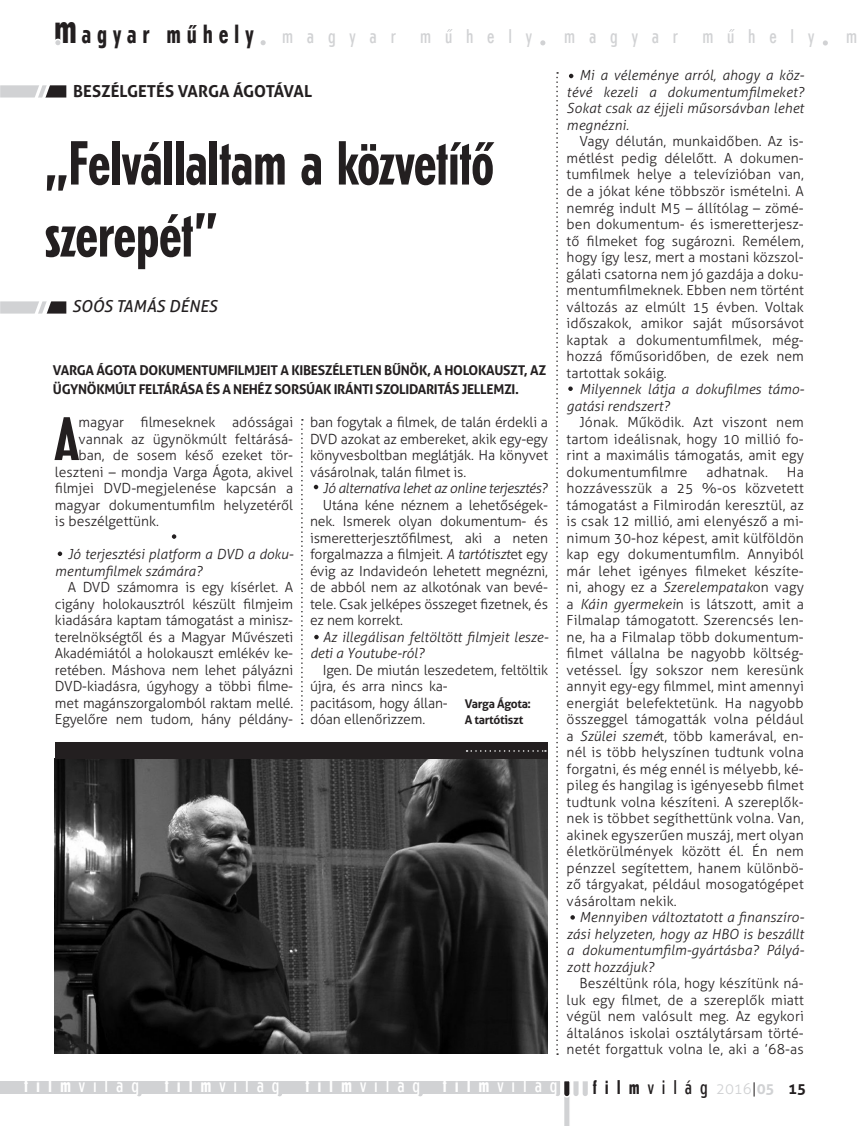
<style>
.page{position:relative;width:867px;height:1126px;background:#fff}
.page>*{position:absolute;margin:0;border:0;box-sizing:border-box;transform-origin:0 0}
.t1{font:700 condensed 61.5px/72px "Erbar LT";letter-spacing:-.015em;color:#231f20}
.új_Filmvilág{font:700 condensed 60.75px "Erbar LT";color:#231f20}
.t2{font:700 condensed 42px "Erbar LT";color:#231f20}
.t3{font:700 condensed 26.1px "Erbar LT";letter-spacing:.22em;color:#231f20}
.t4{font:300 condensed 19.8px "Erbar LT";letter-spacing:.4em;color:#fff}
.t5{font:300 condensed 19.8px "Erbar LT";letter-spacing:.7em;color:#d1d2d4}
.t6{font:300 condensed 19.8px "Erbar LT";letter-spacing:.4em;color:#231f20}
.t7{font:700 16.5px "Aller";color:#231f20}
.t8{font:italic 16.5px "Aller";color:#231f20}
.t9{font:700 15px "Aller";color:#231f20}
.új_Filmvilág-2{font:300 13.95px/16.5px "Aller";color:#231f20;text-align:justify}
.új_Filmvilág-3{font:italic 300 13.95px/16.5px "Aller";color:#231f20}
.új_Filmvilág-4{font:italic 300 13.95px "Aller";letter-spacing:-.025em;color:#231f20}
.t10{font:700 13.5px/19.5px "Aller";letter-spacing:-.025em;color:#231f20}
.t11{font:700 12px/16.5px "Aller";letter-spacing:-.025em;color:#231f20}
.s1{font-style:italic}
.s2{font-weight:700}
.s3{font-family:"Aller";font-stretch:normal;font-size:15px;color:#d1d2d4}
.s4{font-family:"Aller";font-stretch:normal;font-size:15px}
.s5{font-family:"Aller";font-weight:700;font-stretch:normal;font-size:15px;color:#d1d2d4}
</style>
<div class="page">
<svg style="left:418px;top:1093px;width:5px;height:3px"></svg>
<svg style="left:136px;top:1093px;width:6px;height:3px"></svg>
<svg style="left:540px;top:40px;width:5px;height:5px"></svg>
<svg style="left:823px;top:40px;width:5px;height:6px"></svg>
<div style="left:0;top:1081px;width:560px;height:12px;background:#d1d2d4"></div>
<svg style="left:555px;top:1081px;width:33px;height:45px"></svg>
<svg style="left:277px;top:1093px;width:5px;height:3px"></svg>
<div style="left:55px;top:39px;width:6px;height:7px;background:#d1d2d4;border-radius:50%"></div>
<div style="left:54px;top:39px;width:8px;height:8px;border:2px solid #fff;border-radius:50%"></div>
<svg style="left:261px;top:40px;width:5px;height:5px"></svg>
<svg style="left:447px;top:29px;width:6px;height:3px"></svg>
<svg style="left:729px;top:29px;width:6px;height:3px"></svg>
<svg style="left:556px;top:72px;width:2px;height:983px"></svg>
<svg style="left:301px;top:419px;width:2px;height:305px"></svg>
<svg style="left:0;top:85px;width:66px;height:13px"></svg>
<svg style="left:0;top:301px;width:66px;height:13px"></svg>
<img style="left:55px;top:758px;width:493px;height:295px">
<svg style="left:172px;top:534px;width:4px;height:5px"></svg>
<svg style="left:58px;top:551px;width:4px;height:5px"></svg>
<div style="left:55px;top:742px;width:492px;height:17px;background:#231f20"></div>
<svg style="left:467px;top:750px;width:79px;height:2px"></svg>
<svg style="left:314px;top:485px;width:4px;height:4px"></svg>
<svg style="left:314px;top:635px;width:5px;height:4px"></svg>
<svg style="left:569px;top:74px;width:4px;height:4px"></svg>
<svg style="left:568px;top:386px;width:5px;height:5px"></svg>
<svg style="left:570px;top:915px;width:5px;height:4px"></svg>
<h3 class="t2" style="left:54px;top:4px;width:25px">m</h3>
<h3 class="t5" style="left:282px;top:24px;width:115px">magyar</h3>
<h3 class="t5" style="left:420px;top:24px;width:113px">muhely</h3>
<h3 class="t5" style="left:564px;top:24px;width:115px">magyar</h3>
<h3 class="t5" style="left:702px;top:24px;width:113px">muhely</h3>
<h3 class="t5" style="left:846px;top:24px;width:12px">m</h3>
<h3 class="t3" style="left:82px;top:18px;width:174px">agyar műhely</h3>
<p class="t7" style="left:73px;top:81px;width:240px">BESZÉLGETÉS VARGA ÁGOTÁVAL</p>
<p class="t1" style="left:45px;top:127px;width:451px">„Felvállaltam a közvetítő szerepét”</p>
<p class="t8" style="left:72px;top:296px;width:146px">SOÓS TAMÁS DÉNES</p>
<p class="t10" style="left:53px;top:360px;width:495px">VARGA ÁGOTA DOKUMENTUMFILMJEIT A KIBESZÉLETLEN BŰNÖK, A HOLOKAUSZT, AZ<br>ÜGYNÖKMÚLT FELTÁRÁSA ÉS A NEHÉZ SORSÚAK IRÁNTI SZOLIDARITÁS JELLEMZI.</p>
<p class="új_Filmvilág" style="left:55px;top:403px;width:25px">A</p>
<p class="új_Filmvilág-2" style="left:79px;top:414px;width:216px">magyar filmeseknek adósságai</p>
<p class="új_Filmvilág-2" style="left:79px;top:430px;width:216px">vannak az ügynökmúlt feltárásá-</p>
<p class="új_Filmvilág-2" style="left:79px;top:447px;width:216px">ban, de sosem késő ezeket tör-</p>
<p class="új_Filmvilág-2" style="left:55px;top:463px;width:240px">leszteni – mondja Varga Ágota, akivel</p>
<p class="új_Filmvilág-2" style="left:55px;top:480px;width:240px">filmjei DVD-megjelenése kapcsán a</p>
<p class="új_Filmvilág-2" style="left:55px;top:496px;width:240px">magyar dokumentumfilm helyzetéről</p>
<p class="új_Filmvilág-2" style="left:55px;top:513px;width:106px">is beszélgettünk.</p>
<p class="új_Filmvilág-3" style="left:55px;top:546px;width:240px;text-indent:13px">Jó terjesztési platform a DVD a doku&shy;mentumfilmek számára?</p>
<p class="új_Filmvilág-2" style="left:55px;top:579px;width:240px;text-indent:13px">A DVD számomra is egy kísérlet. A cigány holokausztról készült filmjeim kiadására kaptam támogatást a minisz&shy;terelnökségtől és a Magyar Művészeti Akadémiától a holokauszt emlékév ke&shy;retében. Máshova nem lehet pályázni DVD-kiadásra, úgyhogy a többi filme&shy;met magánszorgalomból raktam mellé.<br>Egyelőre nem tudom, hány példány-</p>
<p class="új_Filmvilág-2" style="left:310px;top:414px;width:240px">ban fogytak a filmek, de talán érdekli a DVD azokat az embereket, akik egy-egy könyvesboltban meglátják. Ha könyvet vásárolnak, talán filmet is.</p>
<p class="új_Filmvilág-4" style="left:323px;top:480px;width:226px">Jó alternatíva lehet az online terjesztés?</p>
<p class="új_Filmvilág-2" style="left:310px;top:496px;width:240px;text-indent:13px">Utána kéne néznem a lehetőségek&shy;nek. Ismerek olyan dokumentum- és ismeretterjesztőfilmest, aki a neten forgalmazza a filmjeit. <span class="s1">A tartótiszt</span>et egy évig az Indavideón lehetett megnézni, de abból nem az alkotónak van bevé&shy;tele. Csak jelképes összeget fizetnek, és ez nem korrekt.</p>
<p class="új_Filmvilág-3" style="left:310px;top:628px;width:240px;text-indent:13px">Az illegálisan feltöltött filmjeit lesze&shy;deti a Youtube-ról?</p>
<p class="új_Filmvilág-2" style="left:310px;top:661px;width:240px;text-align:left;text-indent:13px">Igen. De miután leszedetem, feltöltik újra, és arra nincs ka-<br>pacitásom, hogy állan-<br>dóan ellenőrizzem.</p>
<p class="t11" style="left:465px;top:695px;width:68px">Varga Ágota:<br>A tartótiszt</p>
<p class="új_Filmvilág-3" style="left:567px;top:67px;width:239px;text-align:justify;text-indent:13px">Mi a véleménye arról, ahogy a köz&shy;tévé kezeli a dokumentumfilmeket?<br>Sokat csak az éjjeli műsorsávban lehet megnézni.</p>
<p class="új_Filmvilág-2" style="left:567px;top:133px;width:239px;text-indent:13px">Vagy délután, munkaidőben. Az is&shy;métlést pedig délelőtt. A dokumen&shy;tumfilmek helye a televízióban van, de a jókat kéne többször ismételni. A nemrég indult M5 – állítólag – zömé&shy;ben dokumentum- és ismeretterjesz&shy;tő filmeket fog sugározni. Remélem, hogy így lesz, mert a mostani közszol&shy;gálati csatorna nem jó gazdája a doku&shy;mentumfilmeknek. Ebben nem történt változás az elmúlt 15 évben. Voltak időszakok, amikor saját műsorsávot kaptak a dokumentumfilmek, még&shy;hozzá főműsoridőben, de ezek nem tartottak sokáig.</p>
<p class="új_Filmvilág-3" style="left:567px;top:381px;width:239px;text-indent:13px">Milyennek látja a dokufilmes támo&shy;gatási rendszert?</p>
<p class="új_Filmvilág-2" style="left:567px;top:414px;width:239px;text-indent:13px">Jónak. Működik. Azt viszont nem tartom ideálisnak, hogy 10 millió fo&shy;rint a maximális támogatás, amit egy dokumentumfilmre</p>
<p class="új_Filmvilág-2" style="left:707px;top:463px;width:63px">adhatnak.</p>
<p class="új_Filmvilág-2" style="left:567px;top:463px;width:239px;text-indent:220px">Ha hozzávesszük a 25 %-os közvetett támogatást a Filmirodán keresztül, az is csak 12 millió, ami elenyésző a mi&shy;nimum 30-hoz képest, amit külföldön kap egy dokumentumfilm. Annyiból már lehet igényes filmeket készíte&shy;ni, ahogy ez a <span class="s1">Szerelempatak</span>on vagy a <span class="s1">Káin gyermekei</span>n is látszott, amit a Filmalap támogatott. Szerencsés len&shy;ne, ha a Filmalap több dokumentum&shy;filmet vállalna be nagyobb költség&shy;vetéssel. Így sokszor nem keresünk annyit egy-egy filmmel, mint amennyi energiát belefektetünk. Ha nagyobb összeggel támogatták volna például a <span class="s1">Szülei szemé</span>t, több kamerával, en&shy;nél is több helyszínen tudtunk volna forgatni, és még ennél is mélyebb, ké&shy;pileg és hangilag is igényesebb filmet tudtunk volna készíteni. A szereplők&shy;nek is többet segíthettünk volna. Van, akinek egyszerűen muszáj, mert olyan életkörülmények között él. Én nem pénzzel segítettem, hanem különbö&shy;ző tárgyakat, például mosogatógépet vásároltam nekik.</p>
<p class="új_Filmvilág-3" style="left:567px;top:909px;width:239px;text-align:justify;text-indent:13px">Mennyiben változtatott a finanszíro&shy;zási helyzeten, hogy az HBO is beszállt a dokumentumfilm-gyártásba? Pályá&shy;zott hozzájuk?</p>
<p class="új_Filmvilág-2" style="left:567px;top:975px;width:239px;text-indent:13px">Beszéltünk róla, hogy készítünk ná&shy;luk egy filmet, de a szereplők miatt végül nem valósult meg. Az egykori általános iskolai osztálytársam törté&shy;netét forgattuk volna le, aki a ’68-as</p>
<h3 class="t4" style="left:24px;top:1073px;width:116px"><span class="s2">film</span>világ</h3>
<h3 class="t4" style="left:165px;top:1073px;width:116px"><span class="s2">film</span>világ</h3>
<h3 class="t4" style="left:305px;top:1073px;width:254px"><span class="s2">film</span>világ <span class="s2">film</span>világ</h3>
<h3 class="t6" style="left:593px;top:1075px;width:183px"><span class="s2">film</span>világ <span class="s3">2016</span><span class="s4">|</span><span class="s5">05</span></h3>
<p class="t9" style="left:788px;top:1079px;width:19px">15</p>
</div>
